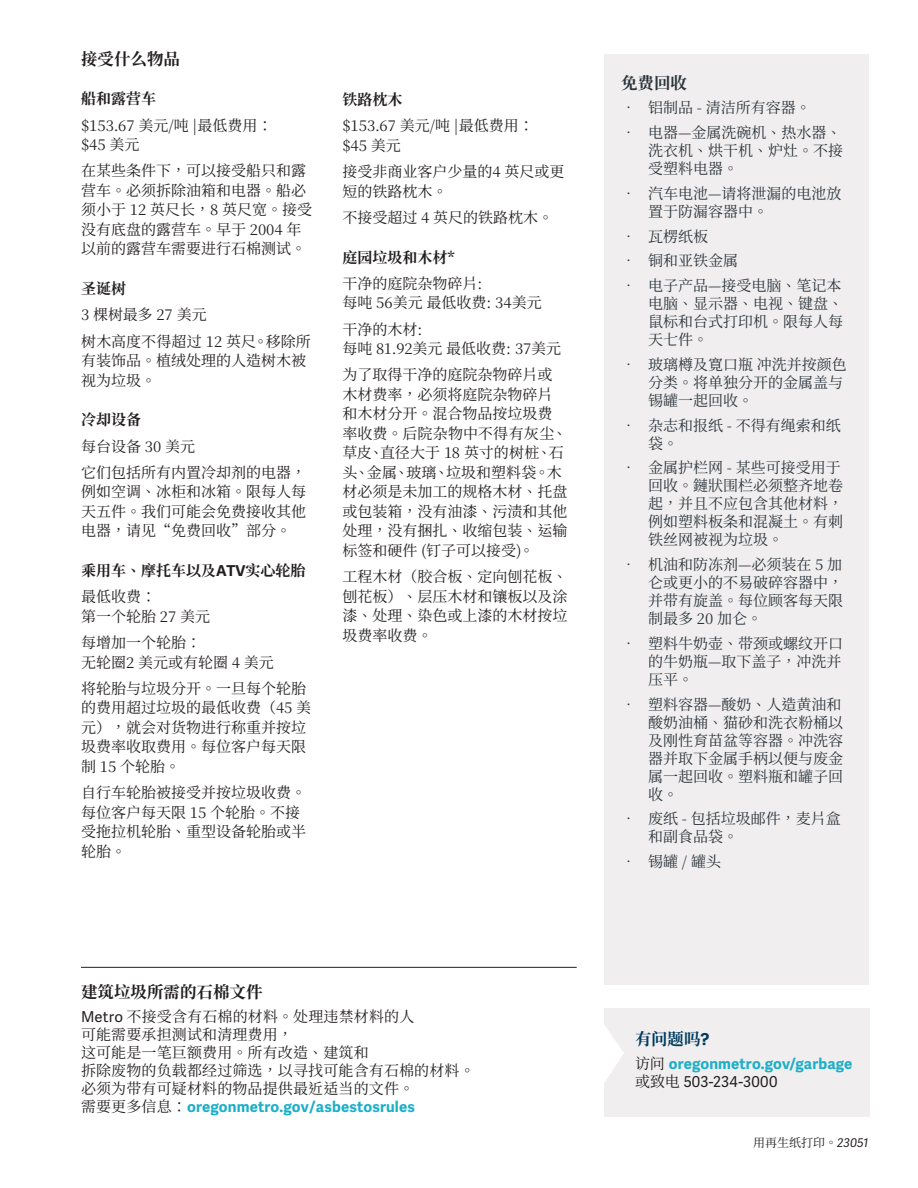
<style>
.page{position:relative;width:918px;height:1188px;background:#fff}
.page>*{position:absolute;margin:0;border:0;box-sizing:border-box;transform-origin:0 0}
.Heading{font:700 16.5px "Source Han Serif TC";color:#231f20}
.Side_bar-_body_copy{font:700 16.5px "Source Han Serif TC";color:#003a5d}
.Body_copy{font:700 16.5px "Source Han Serif TC";color:#2b343b}
.Body_copy-2{font:15px/19.5px "Source Han Serif TC";color:#231f20}
.t1{font:15px/18px "Source Han Serif TC";color:#2b343b;text-align:justify}
.Side_bar-_body_copy-2{font:700 15px/18px "Adelle Sans";letter-spacing:.01em;color:#1bafc8}
.Body_copy_-_bold{font:700 15px "Source Han Serif TC";color:#231f20}
.t2{font:12px "Source Han Serif TC";color:#231f20}
.s1{font-family:"Adelle Sans"}
.s2{font-family:"Adelle Sans";font-weight:700;color:#1bafc8}
.s3{font-family:"Source Han Serif TC";font-weight:400;color:#231f20}
.s4{font-weight:400;color:#231f20}
.s5{font-family:"Adelle Sans";font-style:italic}
</style>
<div class="page">
<div style="left:604px;top:54px;width:264px;height:931px;background:#f0eeee"></div>
<div style="left:604px;top:1008px;width:265px;height:109px;background:#f0eeee"></div>
<svg style="left:604px;top:1025px;width:20px;height:58px"></svg>
<hr style="left:81px;top:967px;width:496px;height:1px;background:#231f20">
<p class="Heading" style="left:81px;top:49px;width:100px">接受什么物品</p>
<p class="Body_copy_-_bold" style="left:81px;top:90px;width:76px">船和露营车</p>
<p class="Body_copy-2" style="left:81px;top:116px;width:193px">$153.67 美元/吨 |最低费用：$45 美元</p>
<p class="Body_copy-2" style="left:81px;top:161px;width:233px">在某些条件下，可以接受船只和露营车。必须拆除油箱和电器。船必须小于 12 英尺长，8 英尺宽。接受没有底盘的露营车。早于 2004 年以前的露营车需要进行石棉测试。</p>
<p class="Body_copy_-_bold" style="left:81px;top:280px;width:46px">圣诞树</p>
<p class="Body_copy-2" style="left:81px;top:305px;width:127px">3 棵树最多 27 美元</p>
<p class="Body_copy-2" style="left:81px;top:332px;width:231px">树木高度不得超过 12 英尺。移除所有装饰品。植绒处理的人造树木被视为垃圾。</p>
<p class="Body_copy_-_bold" style="left:81px;top:411px;width:61px">冷却设备</p>
<p class="Body_copy-2" style="left:81px;top:437px;width:116px">每台设备 30 美元</p>
<p class="Body_copy-2" style="left:81px;top:463px;width:226px;text-align:justify">它们包括所有内置冷却剂的电器，例如空调、冰柜和冰箱。限每人每天五件。我们可能会免费接收其他电器，请见“免费回收”部分。</p>
<p class="Body_copy_-_bold" style="left:81px;top:562px;width:226px">乘用车、摩托车以及<span class="s1">ATV</span>实心轮胎</p>
<p class="Body_copy-2" style="left:81px;top:587px;width:131px">最低收费：<br>第一个轮胎 27 美元</p>
<p class="Body_copy-2" style="left:81px;top:633px;width:194px">每增加一个轮胎：<br>无轮圈2 美元或有轮圈 4 美元</p>
<p class="Body_copy-2" style="left:81px;top:679px;width:232px">将轮胎与垃圾分开。一旦每个轮胎的费用超过垃圾的最低收费（45 美元），就会对货物进行称重并按垃圾费率收取费用。每位客户每天限制 15 个轮胎。</p>
<p class="Body_copy-2" style="left:81px;top:783px;width:226px">自行车轮胎被接受并按垃圾收费。每位客户每天限 15 个轮胎。不接受拖拉机轮胎、重型设备轮胎或半轮胎。</p>
<p class="Body_copy_-_bold" style="left:342px;top:91px;width:61px">铁路枕木</p>
<p class="Body_copy-2" style="left:342px;top:117px;width:193px">$153.67 美元/吨 |最低费用：$45 美元</p>
<p class="Body_copy-2" style="left:342px;top:162px;width:224px">接受非商业客户少量的4 英尺或更短的铁路枕木。</p>
<p class="Body_copy-2" style="left:342px;top:208px;width:212px">不接受超过 4 英尺的铁路枕木。</p>
<p class="Body_copy_-_bold" style="left:342px;top:249px;width:114px">庭园垃圾和木材*</p>
<p class="Body_copy-2" style="left:342px;top:274px;width:201px">干净的庭院杂物碎片:<br>每吨 56美元 最低收费: 34美元</p>
<p class="Body_copy-2" style="left:342px;top:320px;width:220px">干净的木材:<br>每吨 81.92美元 最低收费: 37美元</p>
<p class="Body_copy-2" style="left:342px;top:366px;width:226px">为了取得干净的庭院杂物碎片或木材费率，必须将庭院杂物碎片和木材分开。混合物品按垃圾费率收费。后院杂物中不得有灰尘、草皮、直径大于 18 英寸的树桩、石头、金属、玻璃、垃圾和塑料袋。木材必须是未加工的规格木材、托盘或包装箱，没有油漆、污渍和其他处理，没有捆扎、收缩包装、运输标签和硬件 (钉子可以接受)。</p>
<p class="Body_copy-2" style="left:342px;top:567px;width:226px;text-align:justify">工程木材（胶合板、定向刨花板、刨花板）、层压木材和镶板以及涂漆、处理、染色或上漆的木材按垃圾费率收费。</p>
<p class="Heading" style="left:81px;top:982px;width:183px">建筑垃圾所需的石棉文件</p>
<p class="Body_copy-2" style="left:81px;top:1008px;width:395px;line-height:18px"><span class="s1">Metro</span> 不接受含有石棉的材料。处理违禁材料的人<br>可能需要承担测试和清理费用，<br>这可能是一笔巨额费用。所有改造、建筑和<br>拆除废物的负载都经过筛选，以寻找可能含有石棉的材料。必须为带有可疑材料的物品提供最近适当的文件。<br>需要更多信息：<span class="s2">oregonmetro.gov/asbestosrules</span></p>
<p class="Body_copy" style="left:621px;top:73px;width:67px">免费回收</p>
<p class="t1" style="left:621px;top:99px;width:191px">• 铝制品 - 清洁所有容器。</p>
<p class="t1" style="left:648px;top:124px;width:197px;text-indent:-27px">• 电器—金属洗碗机、热水器、洗衣机、烘干机、炉灶。不接受塑料电器。</p>
<p class="t1" style="left:648px;top:185px;width:195px;text-indent:-27px">• 汽车电池—请将泄漏的电池放置于防漏容器中。</p>
<p class="t1" style="left:621px;top:227px;width:88px">• 瓦楞纸板</p>
<p class="t1" style="left:621px;top:252px;width:118px">• 铜和亚铁金属</p>
<p class="t1" style="left:648px;top:277px;width:197px;text-indent:-27px">• 电子产品—接受电脑、笔记本电脑、显示器、电视、键盘、鼠标和台式打印机。限每人每天七件。</p>
<p class="t1" style="left:648px;top:356px;width:200px;text-align:left;text-indent:-27px">• 玻璃樽及寛口瓶 冲洗并按颜色分类。将单独分开的金属盖与锡罐一起回收。</p>
<p class="t1" style="left:648px;top:416px;width:194px;text-indent:-27px">• 杂志和报纸 - 不得有绳索和纸袋。</p>
<p class="t1" style="left:648px;top:459px;width:197px;text-align:left;text-indent:-27px">• 金属护栏网 - 某些可接受用于回收。鏈狀围栏必须整齐地卷起，并且不应包含其他材料，例如塑料板条和混凝土。有刺铁丝网被视为垃圾。</p>
<p class="t1" style="left:648px;top:556px;width:197px;text-indent:-27px">• 机油和防冻剂—必须装在 5 加仑或更小的不易破碎容器中，并带有旋盖。每位顾客每天限制最多 20 加仑。</p>
<p class="t1" style="left:648px;top:635px;width:197px;text-indent:-27px">• 塑料牛奶壶、带颈或螺纹开口的牛奶瓶—取下盖子，冲洗并压平。</p>
<p class="t1" style="left:648px;top:695px;width:197px;text-indent:-27px">• 塑料容器—酸奶、人造黄油和酸奶油桶、猫砂和洗衣粉桶以及刚性育苗盆等容器。冲洗容器并取下金属手柄以便与废金属一起回收。塑料瓶和罐子回收。</p>
<p class="t1" style="left:648px;top:810px;width:194px;text-indent:-27px">• 废纸 - 包括垃圾邮件，麦片盒和副食品袋。</p>
<p class="t1" style="left:621px;top:853px;width:101px">• 锡罐 / 罐头</p>
<p class="Side_bar-_body_copy" style="left:635px;top:1029px;width:76px">有问题吗<span class="s1">?</span></p>
<p class="Side_bar-_body_copy-2" style="left:635px;top:1055px;width:219px"><span class="s3">访问</span> oregonmetro.gov/garbage<span class="s3">或致电</span> <span class="s4">503-234-3000</span></p>
<p class="t2" style="left:753px;top:1136px;width:117px">用再生纸打印。<span class="s5">23051</span></p>
</div>
